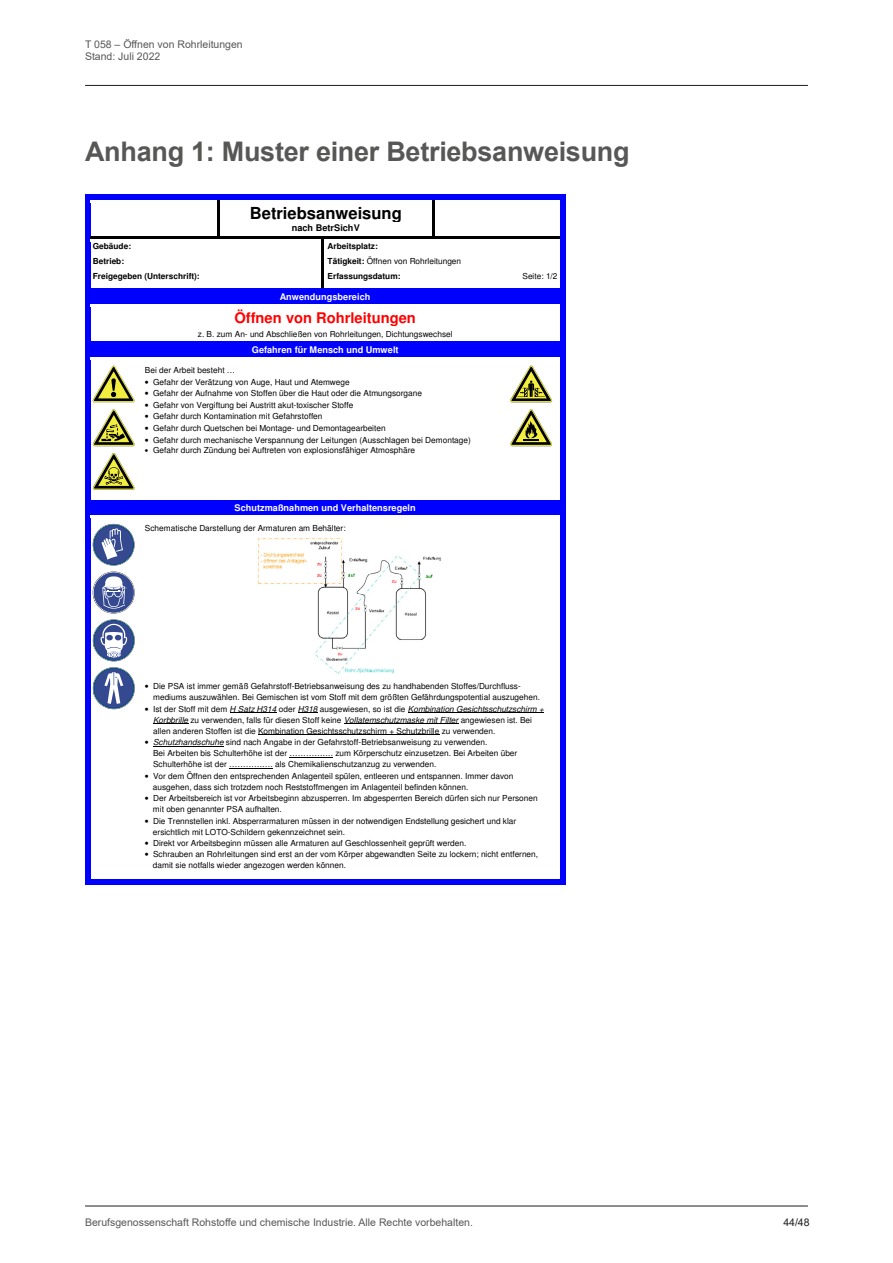
<style>
.page{position:relative;width:893px;height:1263px;background:#fff}
.page>*{position:absolute;margin:0;border:0;box-sizing:border-box;transform-origin:0 0}
.Headline{font:700 27px "Arial";letter-spacing:-.01em;color:#575756}
.t1{font:700 16.5px "Helvetica";color:#000}
.t2{font:700 14.7px "Helvetica";color:#f00}
.t3{font:10.5px/12px "Arial";color:#575756}
.t4{font:10.5px "Arial";color:#1d1d1b}
.t5{font:700 9.15px "Helvetica";letter-spacing:.005em;color:#fff}
.t6{font:700 9.15px "Helvetica";color:#000}
.t7{font:8.25px/11.1px "Helvetica";color:#000}
.t8{font:700 8.25px/15px "Helvetica";letter-spacing:.005em;color:#000}
.s1{font-weight:400}
.s2{font-style:italic}
</style>
<div class="page">
<hr style="left:85px;top:1205px;width:723px;height:1px;background:#1d1d1b">
<hr style="left:85px;top:85px;width:723px;height:1px;background:#1d1d1b">
<div style="left:85px;top:195px;width:6px;height:8px;background:#00f"></div>
<div style="left:91px;top:195px;width:126px;height:5px;background:#00f"></div>
<svg style="left:217px;top:195px;width:5px;height:8px"></svg>
<div style="left:222px;top:195px;width:210px;height:5px;background:#00f"></div>
<svg style="left:432px;top:195px;width:6px;height:8px"></svg>
<div style="left:438px;top:195px;width:122px;height:5px;background:#00f"></div>
<div style="left:560px;top:195px;width:5px;height:8px;background:#00f"></div>
<div style="left:85px;top:203px;width:6px;height:33px;background:#00f"></div>
<hr style="left:217px;top:203px;width:3px;height:33px;background:#000">
<hr style="left:432px;top:203px;width:3px;height:33px;background:#000">
<div style="left:560px;top:203px;width:5px;height:33px;background:#00f"></div>
<svg style="left:85px;top:236px;width:6px;height:6px"></svg>
<hr style="left:91px;top:236px;width:126px;height:3px;background:#000">
<hr style="left:220px;top:236px;width:101px;height:3px;background:#000">
<svg style="left:321px;top:236px;width:3px;height:6px"></svg>
<hr style="left:324px;top:236px;width:108px;height:3px;background:#000">
<hr style="left:435px;top:236px;width:125px;height:3px;background:#000">
<svg style="left:560px;top:236px;width:5px;height:6px"></svg>
<div style="left:85px;top:242px;width:6px;height:47px;background:#00f"></div>
<hr style="left:321px;top:242px;width:3px;height:47px;background:#000">
<div style="left:560px;top:242px;width:5px;height:47px;background:#00f"></div>
<div style="left:91px;top:291px;width:469px;height:11px;background:#00f"></div>
<svg style="left:85px;top:289px;width:6px;height:2px"></svg>
<hr style="left:91px;top:289px;width:230px;height:2px;background:#00f">
<hr style="left:321px;top:289px;width:239px;height:2px;background:#00f">
<hr style="left:91px;top:302px;width:472px;height:2px;background:#00f">
<div style="left:85px;top:291px;width:6px;height:13px;background:#00f"></div>
<div style="left:560px;top:291px;width:5px;height:13px;background:#00f"></div>
<svg style="left:85px;top:304px;width:5px;height:3px"></svg>
<svg style="left:560px;top:304px;width:5px;height:3px"></svg>
<div style="left:85px;top:307px;width:6px;height:35px;background:#00f"></div>
<div style="left:560px;top:307px;width:5px;height:35px;background:#00f"></div>
<div style="left:93px;top:344px;width:465px;height:11px;background:#00f"></div>
<svg style="left:85px;top:342px;width:6px;height:2px"></svg>
<hr style="left:91px;top:342px;width:469px;height:2px;background:#00f">
<hr style="left:88px;top:355px;width:475px;height:3px;background:#00f">
<div style="left:85px;top:344px;width:6px;height:14px;background:#00f"></div>
<div style="left:560px;top:344px;width:5px;height:14px;background:#00f"></div>
<div style="left:91px;top:357px;width:49px;height:143px;background:#fff"></div>
<svg style="left:93px;top:409px;width:42px;height:38px"></svg>
<svg style="left:93px;top:453px;width:42px;height:37px"></svg>
<div style="left:140px;top:357px;width:365px;height:143px;background:#fff"></div>
<div style="left:85px;top:360px;width:6px;height:140px;background:#00f"></div>
<div style="left:560px;top:360px;width:5px;height:140px;background:#00f"></div>
<div style="left:93px;top:502px;width:465px;height:11px;background:#00f"></div>
<svg style="left:85px;top:500px;width:6px;height:2px"></svg>
<hr style="left:91px;top:500px;width:49px;height:2px;background:#00f">
<hr style="left:140px;top:500px;width:365px;height:2px;background:#00f">
<hr style="left:505px;top:500px;width:55px;height:2px;background:#00f">
<hr style="left:88px;top:513px;width:475px;height:2px;background:#00f">
<div style="left:85px;top:502px;width:6px;height:13px;background:#00f"></div>
<div style="left:560px;top:502px;width:5px;height:13px;background:#00f"></div>
<svg style="left:93px;top:619px;width:42px;height:42px"></svg>
<svg style="left:93px;top:667px;width:42px;height:42px"></svg>
<img style="left:258px;top:538px;width:183px;height:136px">
<hr style="left:230px;top:713px;width:47px;height:1px;background:#000">
<hr style="left:408px;top:713px;width:136px;height:1px;background:#000">
<hr style="left:153px;top:724px;width:35px;height:1px;background:#000">
<hr style="left:344px;top:724px;width:114px;height:1px;background:#000">
<hr style="left:258px;top:735px;width:181px;height:1px;background:#000">
<hr style="left:153px;top:746px;width:71px;height:1px;background:#000">
<hr style="left:289px;top:757px;width:44px;height:1px;background:#000">
<hr style="left:229px;top:768px;width:44px;height:1px;background:#000">
<svg style="left:85px;top:515px;width:5px;height:3px"></svg>
<svg style="left:560px;top:515px;width:5px;height:3px"></svg>
<div style="left:85px;top:518px;width:6px;height:361px;background:#00f"></div>
<svg style="left:85px;top:879px;width:6px;height:6px"></svg>
<div style="left:91px;top:879px;width:49px;height:6px;background:#00f"></div>
<svg style="left:140px;top:879px;width:5px;height:6px"></svg>
<div style="left:145px;top:879px;width:415px;height:6px;background:#00f"></div>
<div style="left:560px;top:518px;width:5px;height:361px;background:#00f"></div>
<svg style="left:560px;top:879px;width:5px;height:6px"></svg>
<svg style="left:93px;top:366px;width:42px;height:37px"></svg>
<svg style="left:510px;top:366px;width:43px;height:37px"></svg>
<svg style="left:510px;top:409px;width:43px;height:38px"></svg>
<svg style="left:93px;top:524px;width:42px;height:42px"></svg>
<svg style="left:93px;top:572px;width:42px;height:41px"></svg>
<p class="t3" style="left:85px;top:38px;width:159px">T 058 – Öffnen von Rohrleitungen<br>Stand: Juli 2022</p>
<p class="Headline" style="left:85px;top:133px;width:546px">Anhang 1: Muster einer Betriebsanweisung</p>
<p class="t1" style="left:250px;top:203px;width:153px">Betriebsanweisung</p>
<p class="t6" style="left:292px;top:222px;width:69px">nach BetrSichV</p>
<p class="t8" style="left:93px;top:239px;width:108px">Gebäude:<br>Betrieb:<br>Freigegeben (Unterschrift):</p>
<p class="t8" style="left:328px;top:239px;width:135px">Arbeitsplatz:<br>Tätigkeit: <span class="s1">Öffnen von Rohrleitungen<br></span>Erfassungsdatum:</p>
<p class="t7" style="left:522px;top:271px;width:36px">Seite: 1/2</p>
<p class="t5" style="left:280px;top:291px;width:92px">Anwendungsbereich</p>
<p class="t2" style="left:234px;top:310px;width:183px">Öffnen von Rohrleitungen</p>
<p class="t7" style="left:198px;top:329px;width:256px">z. B. zum An- und Abschließen von Rohrleitungen, Dichtungswechsel</p>
<p class="t5" style="left:252px;top:344px;width:148px">Gefahren für Mensch und Umwelt</p>
<p class="t7" style="left:145px;top:365px;width:92px">Bei der Arbeit besteht …</p>
<p class="t7" style="left:145px;top:376px;width:206px">• Gefahr der Verätzung von Auge, Haut und Atemwege</p>
<p class="t7" style="left:145px;top:388px;width:279px">• Gefahr der Aufnahme von Stoffen über die Haut oder die Atmungsorgane</p>
<p class="t7" style="left:145px;top:399px;width:210px">• Gefahr von Vergiftung bei Austritt akut-toxischer Stoffe</p>
<p class="t7" style="left:145px;top:411px;width:179px">• Gefahr durch Kontamination mit Gefahrstoffen</p>
<p class="t7" style="left:145px;top:422px;width:242px">• Gefahr durch Quetschen bei Montage- und Demontagearbeiten</p>
<p class="t7" style="left:145px;top:434px;width:327px">• Gefahr durch mechanische Verspannung der Leitungen (Ausschlagen bei Demontage)</p>
<p class="t7" style="left:145px;top:445px;width:272px">• Gefahr durch Zündung bei Auftreten von explosionsfähiger Atmosphäre</p>
<p class="t5" style="left:235px;top:502px;width:183px">Schutzmaßnahmen und Verhaltensregeln</p>
<p class="t7" style="left:145px;top:523px;width:202px">Schematische Darstellung der Armaturen am Behälter:</p>
<p class="t7" style="left:153px;top:681px;width:388px;text-indent:-8px">• Die PSA ist immer gemäß Gefahrstoff-Betriebsanweisung des zu handhabenden Stoffes/Durchfluss&shy;mediums auszuwählen. Bei Gemischen ist vom Stoff mit dem größten Gefährdungspotential auszugehen.</p>
<p class="t7" style="left:153px;top:703px;width:392px;text-indent:-8px">• Ist der Stoff mit dem <span class="s2">H Satz H314</span> oder <span class="s2">H318</span> ausgewiesen, so ist die <span class="s2">Kombination Gesichtsschutzschirm +<br>Korbbrille</span> zu verwenden, falls für diesen Stoff keine <span class="s2">Vollatemschutzmaske mit Filter</span> angewiesen ist. Bei allen anderen Stoffen ist die Kombination Gesichtsschutzschirm + Schutzbrille zu verwenden.</p>
<p class="t7" style="left:153px;top:737px;width:366px;text-indent:-8px">• <span class="s2">Schutzhandschuhe</span> sind nach Angabe in der Gefahrstoff-Betriebsanweisung zu verwenden.<br>Bei Arbeiten bis Schulterhöhe ist der ……………. zum Körperschutz einzusetzen. Bei Arbeiten über<br>Schulterhöhe ist der ……………. als Chemikalienschutzanzug zu verwenden.</p>
<p class="t7" style="left:153px;top:770px;width:362px;text-indent:-8px">• Vor dem Öffnen den entsprechenden Anlagenteil spülen, entleeren und entspannen. Immer davon ausgehen, dass sich trotzdem noch Reststoffmengen im Anlagenteil befinden können.</p>
<p class="t7" style="left:153px;top:793px;width:386px;text-indent:-8px">• Der Arbeitsbereich ist vor Arbeitsbeginn abzusperren. Im abgesperrten Bereich dürfen sich nur Personen mit oben genannter PSA aufhalten.</p>
<p class="t7" style="left:153px;top:815px;width:365px;text-indent:-8px">• Die Trennstellen inkl. Absperrarmaturen müssen in der notwendigen Endstellung gesichert und klar ersichtlich mit LOTO-Schildern gekennzeichnet sein.</p>
<p class="t7" style="left:145px;top:838px;width:323px">• Direkt vor Arbeitsbeginn müssen alle Armaturen auf Geschlossenheit geprüft werden.</p>
<p class="t7" style="left:153px;top:849px;width:387px;text-indent:-8px">• Schrauben an Rohrleitungen sind erst an der vom Körper abgewandten Seite zu lockern; nicht entfernen, damit sie notfalls wieder angezogen werden können.</p>
<p class="t3" style="left:85px;top:1216px;width:389px">Berufsgenossenschaft Rohstoffe und chemische Industrie. Alle Rechte vorbehalten.</p>
<p class="t4" style="left:783px;top:1215px;width:28px">44/48</p>
</div>
